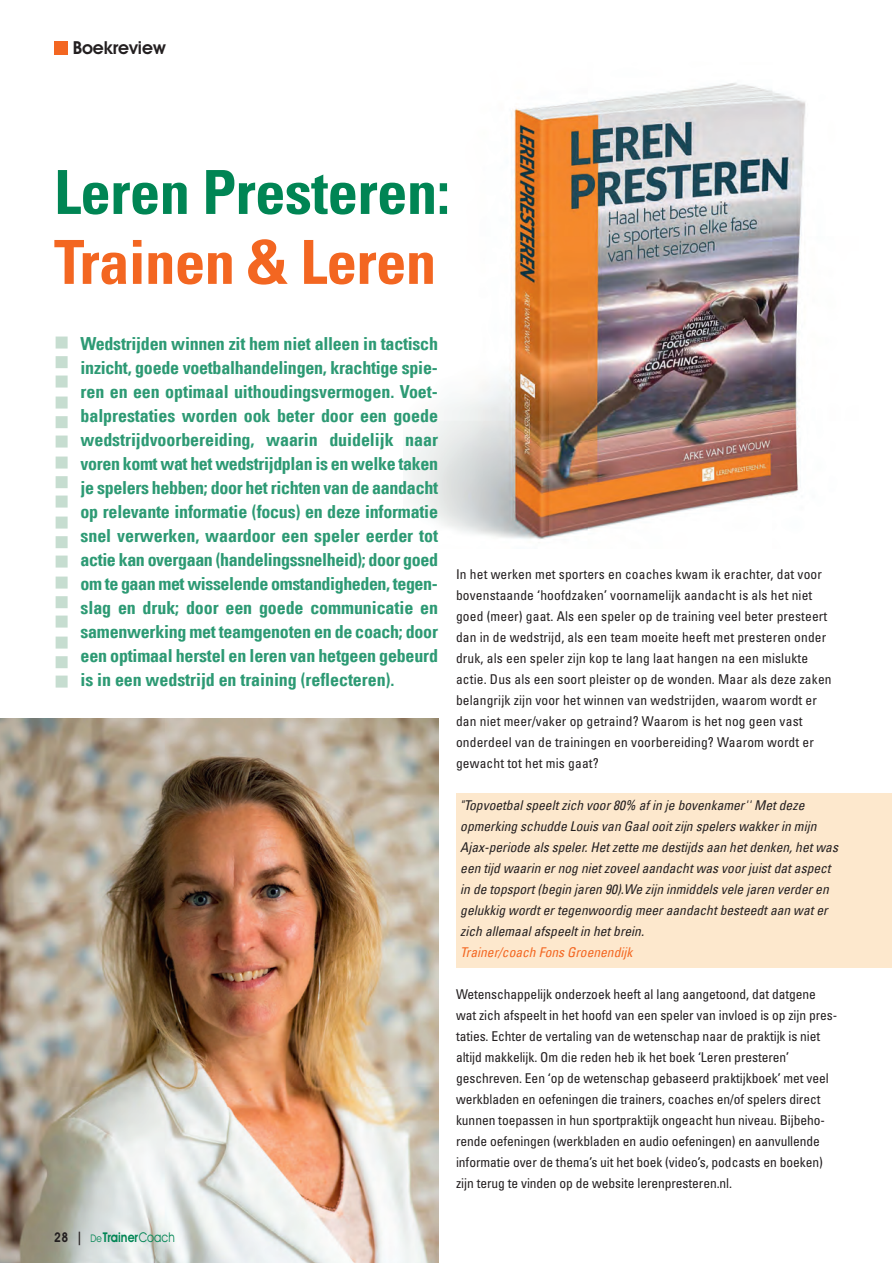
<style>
.page{position:relative;width:893px;height:1263px;background:#fff}
.page>*{position:absolute;margin:0;border:0;box-sizing:border-box;transform-origin:0 0}
.t1{font:700 condensed 60.75px/69.9px "Univers";letter-spacing:-.01em;color:#008554}
.t2{font:700 condensed 18px/24px "Univers";letter-spacing:-.005em;color:#2d9a74;text-align:justify}
.t3{font:600 18px "Avant Garde IT Cby BT";color:#231f20}
.t4{font:condensed 13.5px/21px "Univers";letter-spacing:-.005em;color:#231f20}
.t5{font:italic condensed 13.5px/21px "Univers";color:#231f20}
.t6{font:italic condensed 13.5px "Univers";color:#f36621}
.t7{font:600 13.5px "Avant Garde IT Cby BT";color:#008554;scale:.85 1}
.s1{color:#f36621}
.s2{color:#231f20}
.s3{font-weight:400;font-size:10.5px}
.s4{font-weight:400}
</style>
<div class="page">
<div style="left:456px;top:794px;width:436px;height:174px;background:#fde8cd"></div>
<img style="left:0;top:719px;width:438px;height:544px">
<div style="left:54px;top:42px;width:13px;height:13px;background:#f36621"></div>
<svg style="left:56px;top:336px;width:12px;height:352px"></svg>
<img style="left:408px;top:82px;width:398px;height:458px">
<p class="t3" style="left:73px;top:42px;width:94px">Boekreview</p>
<p class="t1" style="left:54px;top:164px;width:398px">Leren Presteren:<br><span class="s1">Trainen &amp; Leren</span></p>
<p class="t2" style="left:81px;top:333px;width:359px">Wedstrijden winnen zit hem niet alleen in tactisch inzicht, goede voetbalhandelingen, krachtige spie&shy;ren en een optimaal uithoudingsvermogen. Voet&shy;balprestaties worden ook beter door een goede wedstrijdvoorbereiding, waarin duidelijk naar voren komt wat het wedstrijdplan is en welke taken je spelers hebben; door het richten van de aandacht op relevante informatie (focus) en deze informatie snel verwerken, waardoor een speler eerder tot actie kan overgaan (handelingssnelheid); door goed om te gaan met wisselende omstandigheden, tegen&shy;slag en druk; door een goede communicatie en samenwerking met teamgenoten en de coach; door een optimaal herstel en leren van hetgeen gebeurd is in een wedstrijd en training (reflecteren).</p>
<p class="t7" style="left:54px;top:1232px;width:144px"><span class="s2">28 |</span> <span class="s3">De</span>Trainer<span class="s4">Coach</span></p>
<p class="t4" style="left:456px;top:565px;width:377px">In het werken met sporters en coaches kwam ik erachter, dat voor bovenstaande ‘hoofdzaken’ voornamelijk aandacht is als het niet goed (meer) gaat. Als een speler op de training veel beter presteert dan in de wedstrijd, als een team moeite heeft met presteren onder druk, als een speler zijn kop te lang laat hangen na een mislukte actie. Dus als een soort pleister op de wonden. Maar als deze zaken belangrijk zijn voor het winnen van wedstrijden, waarom wordt er dan niet meer/vaker op getraind? Waarom is het nog geen vast onderdeel van de trainingen en voorbereiding? Waarom wordt er gewacht tot het mis gaat?</p>
<p class="t5" style="left:460px;top:796px;width:379px">"Topvoetbal speelt zich voor 80% af in je bovenkamer'' Met deze opmerking schudde Louis van Gaal ooit zijn spelers wakker in mijn Ajax-periode als speler. Het zette me destijds aan het denken, het was een tijd waarin er nog niet zoveel aandacht was voor juist dat aspect in de topsport (begin jaren 90).We zijn inmiddels vele jaren verder en gelukkig wordt er tegenwoordig meer aandacht besteedt aan wat er zich allemaal afspeelt in het brein.</p>
<p class="t6" style="left:460px;top:947px;width:174px">Trainer/coach Fons Groenendijk</p>
<p class="t4" style="left:456px;top:985px;width:383px">Wetenschappelijk onderzoek heeft al lang aangetoond, dat datgene wat zich afspeelt in het hoofd van een speler van invloed is op zijn pres&shy;taties. Echter de vertaling van de wetenschap naar de praktijk is niet altijd makkelijk. Om die reden heb ik het boek ‘Leren presteren’ geschreven. Een ‘op de wetenschap gebaseerd praktijkboek’ met veel werkbladen en oefeningen die trainers, coaches en/of spelers direct kunnen toepassen in hun sportpraktijk ongeacht hun niveau. Bijbeho&shy;rende oefeningen (werkbladen en audio oefeningen) en aanvullende informatie over de thema’s uit het boek (video’s, podcasts en boeken) zijn terug te vinden op de website lerenpresteren.nl.</p>
</div>
